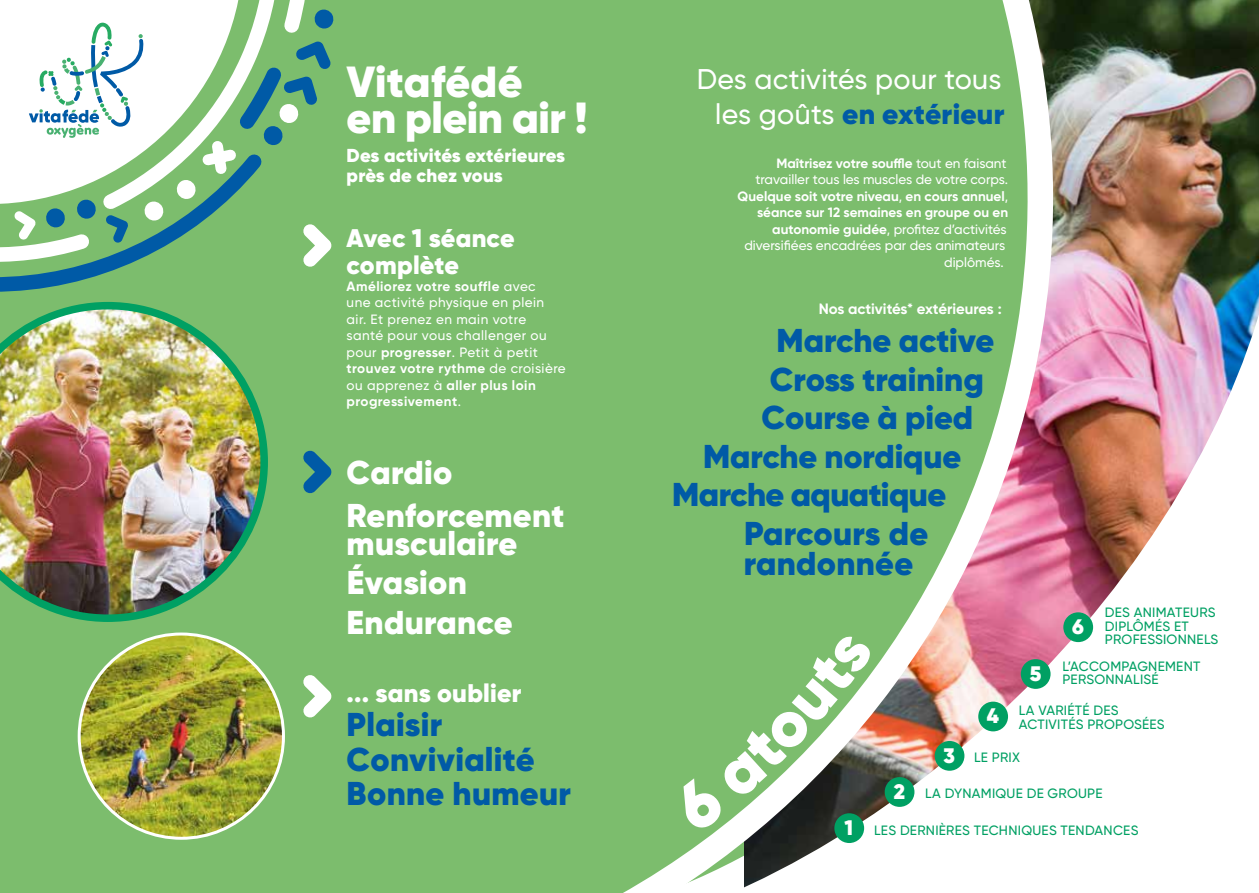
<style>
.page{position:relative;width:1259px;height:893px;background:#fff}
.page>*{position:absolute;margin:0;border:0;box-sizing:border-box;transform-origin:0 0}
.t1{font:900 43.5px/36px "Gilroy";letter-spacing:-.01em;color:#fff}
.t2{font:900 33px/34.2px "Gilroy";color:#005aa6}
.t3{font:900 33px/39.5px "Gilroy";letter-spacing:.01em;color:#fff}
.t4{font:500 28.5px/34.5px "Gilroy";letter-spacing:.01em;color:#fff;text-align:right}
.t5{font:900 25.5px/27px "Gilroy";letter-spacing:.01em;color:#fff}
.t6{font:900 21px "Gilroy";color:#fff}
.t7{font:900 18.75px/19.8px "Gilroy";letter-spacing:.01em;color:#fff}
.t8{font:700 15px "Gilroy";color:#fff}
.t9{font:500 13.5px/16.5px "Gilroy";letter-spacing:.035em;color:#fff}
.t10{font:500 13.5px/13.5px "Gilroy";letter-spacing:.02em;color:#00a063}
.t11{font:500 13.5px "Gilroy";color:#fff}
.t12{font:700 13.5px "Gilroy";color:#fff}
.s1{font-weight:700}
.s2{font-weight:900;color:#005aa6}
.s3{font-weight:500}
</style>
<div class="page">
<div style="left:0;top:0;width:460px;height:893px;background:#7cbd6d"></div>
<img style="left:460px;top:0;width:799px;height:893px">
<div style="left:834px;top:813px;width:30px;height:30px;background:#00a063;border-radius:50%"></div>
<div style="left:884px;top:777px;width:30px;height:30px;background:#00a063;border-radius:50%"></div>
<div style="left:934px;top:741px;width:30px;height:30px;background:#00a063;border-radius:50%"></div>
<div style="left:978px;top:702px;width:30px;height:29px;background:#00a063;border-radius:50%"></div>
<div style="left:1020px;top:659px;width:30px;height:30px;background:#00a063;border-radius:50%"></div>
<div style="left:1063px;top:612px;width:30px;height:30px;background:#00a063;border-radius:50%"></div>
<img style="left:0;top:302px;width:268px;height:320px">
<svg style="left:303px;top:450px;width:29px;height:44px"></svg>
<img style="left:79px;top:634px;width:204px;height:204px;border-radius:102px">
<svg style="left:303px;top:674px;width:29px;height:44px"></svg>
<svg style="left:0;top:0;width:335px;height:299px"></svg>
<svg style="left:670px;top:632px;width:204px;height:202px;background:#81b177"></svg>
<h1 class="t1" style="left:347px;top:64px;width:242px">Vitafédé<br>en plein air !</h1>
<h3 class="t7" style="left:347px;top:145px;width:220px">Des activités extérieures près de chez vous</h3>
<h3 class="t5" style="left:347px;top:225px;width:169px">Avec 1 séance complète</h3>
<p class="t9" style="left:347px;top:278px;width:221px"><span class="s1">Améliorez votre souffle</span> avec<br>une activité physique en plein air. Et prenez en main votre santé pour vous challenger ou pour <span class="s1">progresser</span>. Petit à petit <span class="s1">trouvez votre rythme</span> de croisière ou apprenez à <span class="s1">aller plus loin progressivement</span>.</p>
<h2 class="t3" style="left:347px;top:451px;width:219px;line-height:42.8px">Cardio<br>Renforcement</h2>
<h2 class="t3" style="left:347px;top:524px;width:172px">musculaire<br>Évasion<br>Endurance</h2>
<h3 class="t5" style="left:347px;top:680px;width:176px">... sans oublier</h3>
<h2 class="t2" style="left:347px;top:708px;width:226px">Plaisir<br>Convivialité<br>Bonne humeur</h2>
<h3 class="t4" style="left:697px;top:62px;width:309px">Des activités pour tous les goûts <span class="s2">en extérieur</span></h3>
<p class="t12" style="left:776px;top:155px;width:232px">Maîtrisez votre souffle <span class="s3">tout en faisant</span></p>
<p class="t11" style="left:755px;top:171px;width:254px">travailler tous les muscles de votre corps.</p>
<p class="t12" style="left:737px;top:188px;width:272px">Quelque soit votre niveau<span class="s3">,</span> en cours annuel<span class="s3">,</span></p>
<p class="t12" style="left:757px;top:204px;width:252px">séance sur 12 semaines en groupe ou en</p>
<p class="t11" style="left:772px;top:221px;width:236px"><span class="s1">autonomie guidée</span>, profitez d’activités</p>
<p class="t11" style="left:744px;top:237px;width:262px">diversifiées encadrées par des animateurs</p>
<p class="t11" style="left:944px;top:254px;width:61px">diplômés.</p>
<p class="t8" style="left:818px;top:299px;width:185px">Nos activités* extérieures :</p>
<h2 class="t2" style="left:776px;top:323px;width:219px">Marche active</h2>
<h2 class="t2" style="left:770px;top:362px;width:215px">Cross training</h2>
<h2 class="t2" style="left:761px;top:400px;width:213px">Course à pied</h2>
<h2 class="t2" style="left:703px;top:439px;width:259px">Marche nordique</h2>
<h2 class="t2" style="left:672px;top:477px;width:275px">Marche aquatique</h2>
<h2 class="t2" style="left:744px;top:516px;width:186px">Parcours de</h2>
<h2 class="t2" style="left:744px;top:546px;width:171px">randonnée</h2>
<h3 class="t6" style="left:987px;top:702px;width:14px">4</h3>
<h3 class="t6" style="left:1029px;top:660px;width:13px">5</h3>
<h3 class="t6" style="left:1072px;top:613px;width:13px">6</h3>
<p class="t10" style="left:1105px;top:606px;width:115px">DES ANIMATEURS<br>DIPLÔMÉS ET<br>PROFESSIONNELS</p>
<p class="t10" style="left:1062px;top:659px;width:140px">L’ACCOMPAGNEMENT<br>PERSONNALISÉ</p>
<p class="t10" style="left:1018px;top:704px;width:147px">LA VARIÉTÉ DES<br>ACTIVITÉS PROPOSÉES</p>
<h3 class="t6" style="left:844px;top:814px;width:10px">1</h3>
<h3 class="t6" style="left:893px;top:778px;width:13px">2</h3>
<h3 class="t6" style="left:943px;top:742px;width:13px">3</h3>
<p class="t10" style="left:974px;top:750px;width:48px">LE PRIX</p>
<p class="t10" style="left:925px;top:787px;width:179px">LA DYNAMIQUE DE GROUPE</p>
<p class="t10" style="left:874px;top:824px;width:266px">LES DERNIÈRES TECHNIQUES TENDANCES</p>
</div>
